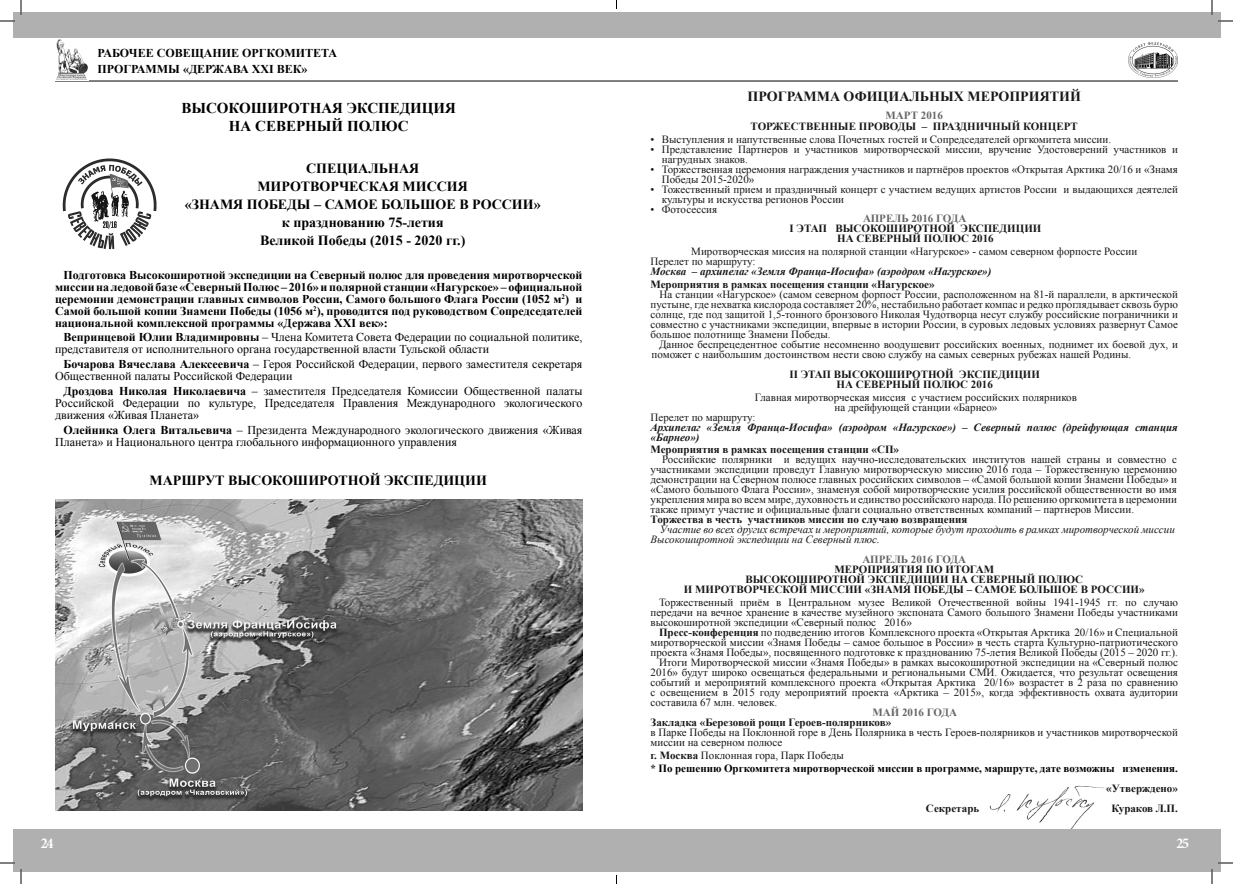
<style>
.page{position:relative;width:1233px;height:884px;background:#fff}
.page>*{position:absolute;margin:0;border:0;box-sizing:border-box;transform-origin:0 0}
.t1{font:700 15px/18px "Times New Roman";color:#000;text-align:center}
.t2{font:700 condensed 15px "Minion Pro";color:#fff}
.t3{font:700 14px/18px "Times New Roman";color:#000;text-align:center}
.t4{font:700 14px "Times New Roman";color:#181818}
.t5{font:12px/12px "Times New Roman";color:#000}
.t6{font:700 12px/12px "Times New Roman";color:#000}
.t7{font:11px/10px "Times New Roman";color:#181818}
.t8{font:700 11px/10px "Times New Roman";color:#181818;text-align:center}
.t9{font:italic 700 11px/10px "Times New Roman";color:#181818}
.t10{font:italic 11px/10px "Times New Roman";color:#181818}
.t11{font:700 11px/12.8px "Times New Roman";color:#000}
.t12{font:700 11px "Times New Roman";color:#666}
.s1{font-weight:700}
.s2{color:#181818}
.s3{font-weight:400;color:#181818}
</style>
<div class="page">
<div style="left:12px;top:829px;width:1208px;height:42px;background:#b0b0b0"></div>
<div style="left:12px;top:12px;width:1208px;height:26px;background:#b0b0b0"></div>
<img style="left:1128px;top:42px;width:49px;height:35px">
<hr style="left:55px;top:81px;width:1123px;height:1px;background:#000">
<img style="left:56px;top:39px;width:32px;height:41px">
<img style="left:62px;top:158px;width:95px;height:92px">
<img style="left:55px;top:499px;width:527px;height:311px">
<img style="left:989px;top:786px;width:122px;height:42px">
<svg style="left:1218px;top:20px;width:15px;height:2px"></svg>
<svg style="left:1218px;top:862px;width:15px;height:2px"></svg>
<svg style="left:0;top:0;width:22px;height:22px"></svg>
<svg style="left:0;top:862px;width:22px;height:22px"></svg>
<svg style="left:1211px;top:0;width:1px;height:15px"></svg>
<svg style="left:1211px;top:869px;width:1px;height:15px"></svg>
<p class="t6" style="left:98px;top:45px;width:241px;line-height:15.7px">РАБОЧЕЕ СОВЕЩАНИЕ ОРГКОМИТЕТА<br>ПРОГРАММЫ «ДЕРЖАВА XXI ВЕК»</p>
<h1 class="t1" style="left:181px;top:98px;width:276px">ВЫСОКОШИРОТНАЯ ЭКСПЕДИЦИЯ<br>НА СЕВЕРНЫЙ ПОЛЮС</h1>
<p class="t3" style="left:185px;top:159px;width:357px">СПЕЦИАЛЬНАЯ<br>МИРОТВОРЧЕСКАЯ МИССИЯ<br>«ЗНАМЯ ПОБЕДЫ – САМОЕ БОЛЬШОЕ В РОССИИ» к празднованию 75-летия<br>Великой Победы (2015 - 2020 гг.)</p>
<p class="t6" style="left:55px;top:268px;width:529px;text-align:justify;text-indent:9px">Подготовка Высокоширотной экспедиции на Северный полюс для проведения миротворческой миссии на ледовой базе «Северный Полюс – 2016» и полярной станции «Нагурское» – официальной церемонии демонстрации главных символов России, Самого большого Флага России (1052 м<sup>2</sup>) и Самой большой копии Знамени Победы (1056 м<sup>2</sup>), проводится под руководством Сопредседателей национальной комплексной программы «Держава XXI век»:</p>
<p class="t5" style="left:55px;top:331px;width:529px;text-indent:9px"><span class="s1">Вепринцевой Юлии Владимировны</span> – Члена Комитета Совета Федерации по социальной политике, представителя от исполнительного органа государственной власти Тульской области</p>
<p class="t5" style="left:55px;top:358px;width:529px;text-indent:9px"><span class="s1">Бочарова Вячеслава Алексеевича</span> – Героя Российской Федерации, первого заместителя секретаря<br>Общественной палаты Российской Федерации</p>
<p class="t5" style="left:55px;top:385px;width:529px;text-align:justify;text-indent:9px"><span class="s1">Дроздова Николая Николаевича</span> – заместителя Председателя Комиссии Общественной палаты Российской Федерации по культуре, Председателя Правления Международного экологического движения «Живая Планета»</p>
<p class="t5" style="left:55px;top:424px;width:529px;text-indent:9px"><span class="s1">Олейника Олега Витальевича</span> – Президента Международного экологического движения «Живая<br>Планета» и Национального центра глобального информационного управления</p>
<p class="t3" style="left:150px;top:471px;width:339px">МАРШРУТ ВЫСОКОШИРОТНОЙ ЭКСПЕДИЦИИ</p>
<p class="t4" style="left:747px;top:87px;width:335px">ПРОГРАММА ОФИЦИАЛЬНЫХ МЕРОПРИЯТИЙ</p>
<p class="t12" style="left:885px;top:108px;width:59px">МАРТ 2016</p>
<p class="t8" style="left:750px;top:121px;width:17px">Торжественные</p>
<p class="t8" style="left:859px;top:121px;width:10px">проводы</p>
<p class="t8" style="left:922px;top:121px;width:29px">– Праздничный</p>
<p class="t8" style="left:1023px;top:121px;width:9px">концерт</p>
<p class="t7" style="left:650px;top:134px;width:462px">• Выступления и напутственные слова Почетных гостей и Сопредседателей оргкомитета миссии.</p>
<p class="t7" style="left:662px;top:144px;width:517px;text-indent:-11px">• Представление Партнеров и участников миротворческой миссии, вручение Удостоверений участников и нагрудных знаков.</p>
<p class="t7" style="left:662px;top:164px;width:517px;text-indent:-11px">• Торжественная церемония награждения участников и партнёров проектов «Открытая Арктика 20/16 и «Знамя<br>Победы 2015-2020»</p>
<p class="t7" style="left:662px;top:184px;width:517px;text-indent:-11px">• Тожественный прием и праздничный концерт с участием ведущих артистов России и выдающихся деятелей культуры и искусства регионов России</p>
<p class="t7" style="left:650px;top:204px;width:68px">• Фотосессия</p>
<p class="t12" style="left:863px;top:211px;width:105px">АПРЕЛЬ 2016 ГОДА</p>
<p class="t8" style="left:789px;top:223px;width:253px">I ЭТАП ВЫСОКОШИРОТНОЙ ЭКСПЕДИЦИИ<br>НА СЕВЕРНЫЙ ПОЛЮС 2016</p>
<p class="t7" style="left:650px;top:246px;width:488px;text-indent:41px">Миротворческая миссия на полярной станции «Нагурское» - самом северном форпосте России<br>Перелет по маршруту:</p>
<p class="t9" style="left:650px;top:266px;width:342px">Москва – архипелаг «Земля Франца-Иосифа» (аэродром «Нагурское»)</p>
<p class="t8" style="left:650px;top:279px;width:286px">Мероприятия в рамках посещения станции «Нагурское»</p>
<p class="t7" style="left:650px;top:289px;width:529px;text-align:justify;text-indent:9px">На станции «Нагурское» (самом северном форпост России, расположенном на 81-й параллели, в арктической пустыне, где нехватка кислорода составляет 20%, нестабильно работает компас и редко проглядывает сквозь бурю солнце, где под защитой 1,5-тонного бронзового Николая Чудотворца несут службу российские пограничники и совместно с участниками экспедиции, впервые в истории России, в суровых ледовых условиях развернут Самое большое полотнище Знамени Победы.</p>
<p class="t7" style="left:651px;top:339px;width:528px;text-indent:7px">Данное беспрецедентное событие несомненно воодушевит российских военных, поднимет их боевой дух, и поможет с наибольшим достоинством нести свою службу на самых северных рубежах нашей Родины.</p>
<p class="t8" style="left:789px;top:369px;width:252px">II ЭТАП ВЫСОКОШИРОТНОЙ ЭКСПЕДИЦИИ<br>НА СЕВЕРНЫЙ ПОЛЮС 2016</p>
<p class="t7" style="left:755px;top:392px;width:323px">Главная миротворческая миссия с участием российских полярников</p>
<p class="t7" style="left:834px;top:402px;width:164px">на дрейфующей станции «Барнео»</p>
<p class="t7" style="left:650px;top:412px;width:106px">Перелет по маршруту:</p>
<p class="t9" style="left:650px;top:421px;width:529px">Архипелаг «Земля Франца-Иосифа» (аэродром «Нагурское») – Северный полюс (дрейфующая станция «Барнео»)</p>
<p class="t8" style="left:650px;top:444px;width:250px">Мероприятия в рамках посещения станции «СП»</p>
<p class="t7" style="left:650px;top:454px;width:528px;text-align:justify;text-indent:11px">Российские полярники и ведущих научно-исследовательских институтов нашей страны и совместно с участниками экспедиции проведут Главную миротворческую миссию 2016 года – Торжественную церемонию демонстрации на Северном полюсе главных российских символов – «Самой большой копии Знамени Победы» и «Самого большого Флага России», знаменуя собой миротворческие усилия российской общественности во имя укрепления мира во всем мире, духовность и единство российского народа. По решению оргкомитета в церемонии также примут участие и официальные флаги социально ответственных компаний – партнеров Миссии.</p>
<p class="t8" style="left:650px;top:514px;width:318px">Торжества в честь участников миссии по случаю возвращения</p>
<p class="t10" style="left:650px;top:524px;width:526px;text-indent:9px">Участие во всех других встречах и мероприятий, которые будут проходить в рамках миротворческой миссии<br>Высокоширотной экспедиции на Северный плюс.</p>
<p class="t12" style="left:862px;top:552px;width:105px">АПРЕЛЬ 2016 ГОДА</p>
<p class="t8" style="left:684px;top:564px;width:462px">МЕРОПРИЯТИЯ ПО ИТОГАМ<br>ВЫСОКОШИРОТНОЙ ЭКСПЕДИЦИИ НА СЕВЕРНЫЙ ПОЛЮС<br>И МИРОТВОРЧЕСКОЙ МИССИИ «ЗНАМЯ ПОБЕДЫ – САМОЕ БОЛЬШОЕ В РОССИИ»</p>
<p class="t7" style="left:650px;top:597px;width:529px;text-align:justify;text-indent:9px">Торжественный приём в Центральном музее Великой Отечественной войны 1941-1945 гг. по случаю передачи на вечное хранение в качестве музейного экспоната Самого большого Знамени Победы участниками высокоширотной экспедиции «Северный полюс 2016»</p>
<p class="t7" style="left:659px;top:627px;width:520px"><span class="s1">Пресс-конференция</span> по подведению итогов Комплексного проекта «Открытая Арктика 20/16» и Специальной</p>
<p class="t7" style="left:650px;top:637px;width:529px">миротворческой миссии «Знамя Победы – самое большое в России» в честь старта Культурно-патриотического</p>
<p class="t7" style="left:650px;top:647px;width:529px">проекта «Знамя Победы», посвященного подготовке к празднованию 75-летия Великой Победы (2015 – 2020 гг.).</p>
<p class="t7" style="left:659px;top:657px;width:520px">Итоги Миротворческой миссии «Знамя Победы» в рамках высокоширотной экспедиции на «Северный полюс</p>
<p class="t7" style="left:650px;top:667px;width:529px">2016» будут широко освещаться федеральными и региональными СМИ. Ожидается, что результат освещения</p>
<p class="t7" style="left:650px;top:677px;width:529px">событий и мероприятий комплексного проекта «Открытая Арктика 20/16» возрастет в 2 раза по сравнению</p>
<p class="t7" style="left:650px;top:687px;width:529px">с освещением в 2015 году мероприятий проекта «Арктика – 2015», когда эффективность охвата аудитории</p>
<p class="t7" style="left:650px;top:697px;width:128px">составила 67 млн. человек.</p>
<p class="t12" style="left:872px;top:705px;width:86px">МАЙ 2016 ГОДА</p>
<p class="t8" style="left:650px;top:717px;width:242px">Закладка «Березовой рощи Героев-полярников»</p>
<p class="t7" style="left:650px;top:727px;width:529px">в Парке Победы на Поклонной горе в День Полярника в честь Героев-полярников и участников миротворческой миссии на северном полюсе</p>
<p class="t11" style="left:650px;top:749px;width:529px"><span class="s2">г. Москва</span> <span class="s3">Поклонная гора, Парк Победы<br></span>* По решению Оргкомитета миротворческой миссии в программе, маршруте, дате возможны изменения.</p>
<p class="t8" style="left:1106px;top:783px;width:73px">«Утверждено»</p>
<p class="t8" style="left:926px;top:803px;width:55px">Секретарь</p>
<p class="t8" style="left:1111px;top:803px;width:68px">Кураков Л.П.</p>
<h1 class="t2" style="left:41px;top:832px;width:14px">24</h1>
<h1 class="t2" style="left:1176px;top:832px;width:14px">25</h1>
</div>
